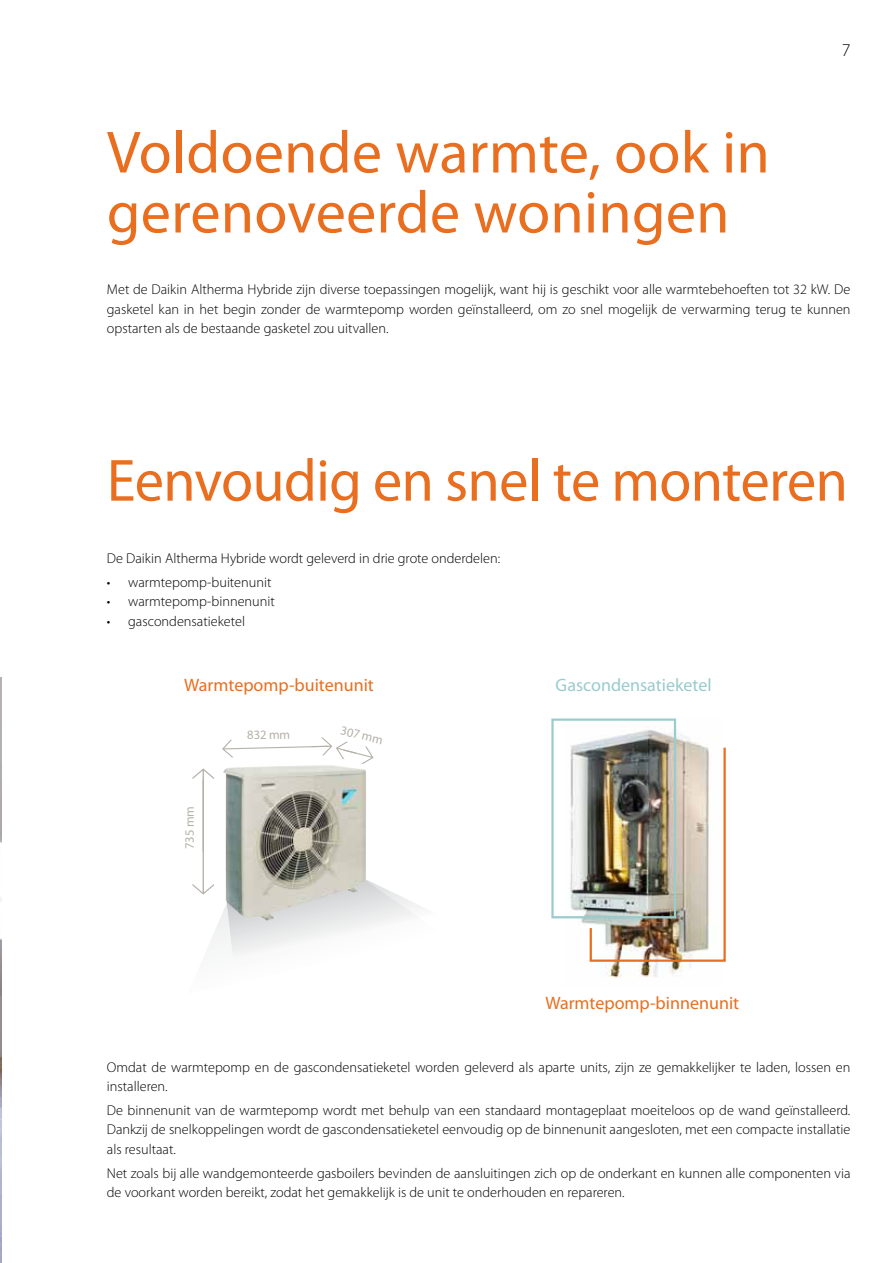
<style>
.page{position:relative;width:893px;height:1263px;background:#fff}
.page>*{position:absolute;margin:0;border:0;box-sizing:border-box;transform-origin:0 0}
.t1{font:60px/60px "Myriad Pro";color:#e96e1f}
.t2{font:18px "Myriad Pro";color:#e96e1f}
.t3{font:18px "Myriad Pro";color:#9acbcd}
.t4{font:300 18px "Myriad Pro";color:#000}
.t5{font:300 14.25px/19.5px "Myriad Pro";color:#000}
.t6{font:12.75px "Myriad Pro";color:#b4b1a8}
</style>
<div class="page">
<svg style="left:192px;top:737px;width:229px;height:219px"></svg>
<img style="left:563px;top:719px;width:138px;height:259px">
<div style="left:551px;top:718px;width:125px;height:200px;border:2px solid #9acbcd"></div>
<img style="left:588px;top:745px;width:138px;height:218px">
<img style="left:0;top:678px;width:1px;height:585px">
<h1 class="t1" style="left:107px;top:124px;width:664px">Voldoende warmte, ook in gerenoveerde woningen</h1>
<p class="t4" style="left:842px;top:43px;width:10px">7</p>
<p class="t5" style="left:107px;top:281px;width:745px;text-align:justify">Met de Daikin Altherma Hybride zijn diverse toepassingen mogelijk, want hij is geschikt voor alle warmtebehoeften tot 32 kW. De gasketel kan in het begin zonder de warmtepomp worden geïnstalleerd, om zo snel mogelijk de verwarming terug te kunnen opstarten als de bestaande gasketel zou uitvallen.</p>
<h1 class="t1" style="left:107px;top:453px;width:742px">Eenvoudig en snel te monteren</h1>
<p class="t5" style="left:107px;top:549px;width:395px">De Daikin Altherma Hybride wordt geleverd in drie grote onderdelen:</p>
<p class="t5" style="left:107px;top:573px;width:166px">• warmtepomp-buitenunit</p>
<p class="t5" style="left:107px;top:593px;width:169px">• warmtepomp-binnenunit</p>
<p class="t5" style="left:107px;top:612px;width:140px">• gascondensatieketel</p>
<p class="t2" style="left:184px;top:676px;width:191px">Warmtepomp-buitenunit</p>
<p class="t6" style="left:183px;top:849px;width:44px;rotate:-90deg">735 mm</p>
<p class="t6" style="left:247px;top:729px;width:44px;rotate:-1deg">832 mm</p>
<p class="t6" style="left:342px;top:724px;width:44px;rotate:14deg">307 mm</p>
<p class="t3" style="left:556px;top:676px;width:158px">Gascondensatieketel</p>
<p class="t2" style="left:545px;top:994px;width:195px">Warmtepomp-binnenunit</p>
<p class="t5" style="left:107px;top:1058px;width:745px">Omdat de warmtepomp en de gascondensatieketel worden geleverd als aparte units, zijn ze gemakkelijker te laden, lossen en installeren.</p>
<p class="t5" style="left:107px;top:1101px;width:745px;text-align:justify">De binnenunit van de warmtepomp wordt met behulp van een standaard montageplaat moeiteloos op de wand geïnstalleerd.<br>Dankzij de snelkoppelingen wordt de gascondensatieketel eenvoudig op de binnenunit aangesloten, met een compacte installatie als resultaat.</p>
<p class="t5" style="left:107px;top:1164px;width:745px">Net zoals bij alle wandgemonteerde gasboilers bevinden de aansluitingen zich op de onderkant en kunnen alle componenten via de voorkant worden bereikt, zodat het gemakkelijk is de unit te onderhouden en repareren.</p>
</div>
